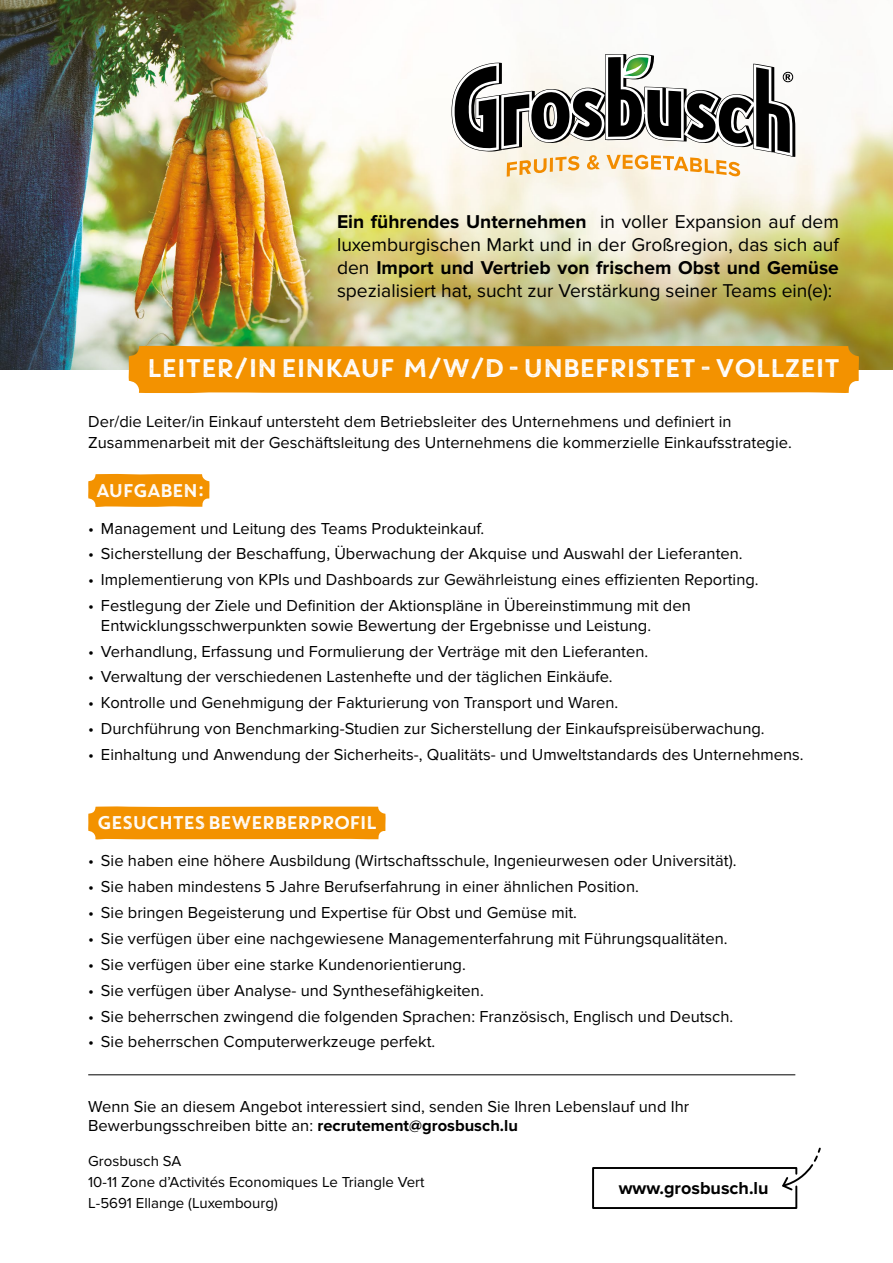
<style>
.page{position:relative;width:893px;height:1263px;background:#fff}
.page>*{position:absolute;margin:0;border:0;box-sizing:border-box;transform-origin:0 0}
.t1{font:25.5px "Core Circus Rough W00";letter-spacing:-.18em;color:#fff}
.t2{font:19.2px/23.1px "Proxima Nova";color:#000;text-align:justify}
.t3{font:18.45px "Core Circus Rough W00";letter-spacing:-.18em;color:#fff}
.t4{font:700 18px "Proxima Nova";color:#000}
.t5{font:16.5px/19.5px "Proxima Nova";color:#000}
.t6{font:15px/20.7px "Proxima Nova";color:#000}
.s1{font-weight:700}
</style>
<div class="page">
<img style="left:0;top:0;width:893px;height:369px">
<div style="left:128px;top:345px;width:731px;height:48px;background:#f39200"></div>
<div style="left:88px;top:806px;width:298px;height:33px;background:#f39200"></div>
<svg style="left:592px;top:1147px;width:229px;height:62px"></svg>
<svg style="left:452px;top:54px;width:343px;height:123px"></svg>
<svg style="left:88px;top:474px;width:122px;height:33px;background:#f39910"></svg>
<hr style="left:88px;top:1074px;width:707px;height:1px;background:#000">
<p class="t2" style="left:337px;top:210px;width:503px"><span class="s1">Ein führendes Unternehmen</span> in voller Expansion auf dem luxemburgischen Markt und in der Großregion, das sich auf den <span class="s1">Import und Vertrieb von frischem Obst und Gemüse </span>spezialisiert hat, sucht zur Verstärkung seiner Teams ein(e):</p>
<h1 class="t1" style="left:145px;top:351px;width:699px">LEITER/IN EINKAUF M/W/D - UNBEFRISTET - VOLLZEIT</h1>
<p class="t5" style="left:88px;top:411px;width:705px;line-height:21px">Der/die Leiter/in Einkauf untersteht dem Betriebsleiter des Unternehmens und definiert in<br>Zusammenarbeit mit der Geschäftsleitung des Unternehmens die kommerzielle Einkaufsstrategie.</p>
<p class="t3" style="left:95px;top:478px;width:113px">AUFGABEN:</p>
<p class="t5" style="left:88px;top:519px;width:397px">• Management und Leitung des Teams Produkteinkauf.</p>
<p class="t5" style="left:88px;top:544px;width:656px">• Sicherstellung der Beschaffung, Überwachung der Akquise und Auswahl der Lieferanten.</p>
<p class="t5" style="left:88px;top:570px;width:672px">• Implementierung von KPIs und Dashboards zur Gewährleistung eines effizienten Reporting.</p>
<p class="t5" style="left:101px;top:596px;width:591px;text-indent:-13px">• Festlegung der Ziele und Definition der Aktionspläne in Übereinstimmung mit den<br>Entwicklungsschwerpunkten sowie Bewertung der Ergebnisse und Leistung.</p>
<p class="t5" style="left:88px;top:642px;width:561px">• Verhandlung, Erfassung und Formulierung der Verträge mit den Lieferanten.</p>
<p class="t5" style="left:88px;top:667px;width:526px">• Verwaltung der verschiedenen Lastenhefte und der täglichen Einkäufe.</p>
<p class="t5" style="left:88px;top:693px;width:532px">• Kontrolle und Genehmigung der Fakturierung von Transport und Waren.</p>
<p class="t5" style="left:88px;top:719px;width:678px">• Durchführung von Benchmarking-Studien zur Sicherstellung der Einkaufspreisüberwachung.</p>
<p class="t5" style="left:88px;top:745px;width:717px">• Einhaltung und Anwendung der Sicherheits-, Qualitäts- und Umweltstandards des Unternehmens.</p>
<p class="t3" style="left:96px;top:810px;width:284px">GESUCHTES BEWERBERPROFIL</p>
<p class="t5" style="left:88px;top:851px;width:650px">• Sie haben eine höhere Ausbildung (Wirtschaftsschule, Ingenieurwesen oder Universität).</p>
<p class="t5" style="left:88px;top:877px;width:552px">• Sie haben mindestens 5 Jahre Berufserfahrung in einer ähnlichen Position.</p>
<p class="t5" style="left:88px;top:903px;width:490px">• Sie bringen Begeisterung und Expertise für Obst und Gemüse mit.</p>
<p class="t5" style="left:88px;top:929px;width:641px">• Sie verfügen über eine nachgewiesene Managementerfahrung mit Führungsqualitäten.</p>
<p class="t5" style="left:88px;top:955px;width:379px">• Sie verfügen über eine starke Kundenorientierung.</p>
<p class="t5" style="left:88px;top:981px;width:397px">• Sie verfügen über Analyse- und Synthesefähigkeiten.</p>
<p class="t5" style="left:88px;top:1006px;width:647px">• Sie beherrschen zwingend die folgenden Sprachen: Französisch, Englisch und Deutsch.</p>
<p class="t5" style="left:88px;top:1032px;width:349px">• Sie beherrschen Computerwerkzeuge perfekt.</p>
<p class="t5" style="left:88px;top:1096px;width:602px">Wenn Sie an diesem Angebot interessiert sind, senden Sie Ihren Lebenslauf und Ihr<br>Bewerbungsschreiben bitte an: <span class="s1">recrutement@grosbusch.lu</span></p>
<p class="t6" style="left:88px;top:1151px;width:338px">Grosbusch SA<br>10-11 Zone d’Activités Economiques Le Triangle Vert<br>L-5691 Ellange (Luxembourg)</p>
<p class="t4" style="left:619px;top:1178px;width:151px">www.grosbusch.lu</p>
</div>
